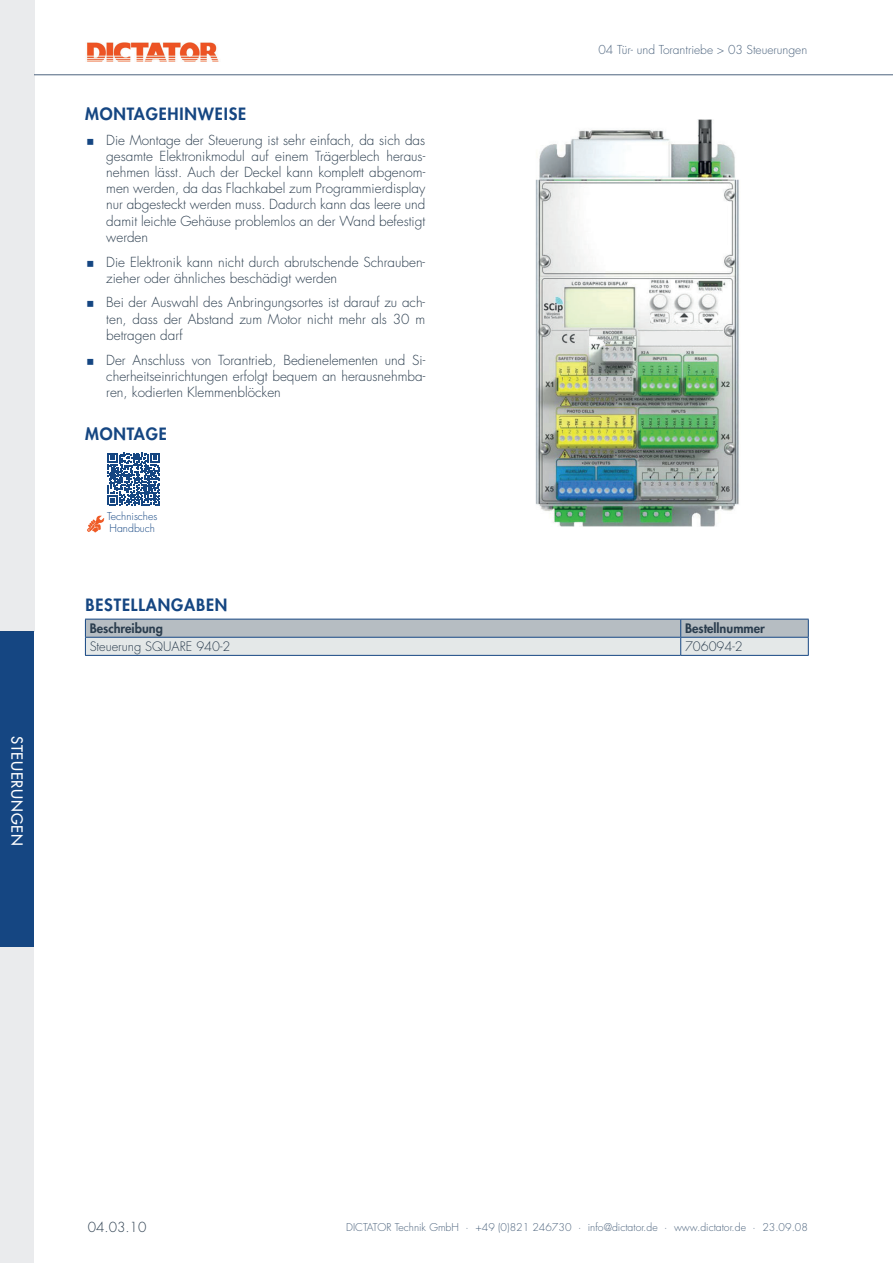
<style>
.page{position:relative;width:893px;height:1263px;background:#fff}
.page>*{position:absolute;margin:0;border:0;box-sizing:border-box;transform-origin:0 0}
.t1{font:800 16.5px "Futura Std";letter-spacing:.05em;color:#154682}
.t2{font:500 15px "Futura Std";letter-spacing:.05em;color:#fff}
.t3{font:300 13.5px/16.2px "Futura Std";color:#2b3d4e;text-align:justify}
.t4{font:300 12.75px "Futura Std";color:#2b3d4e}
.t5{font:800 12.75px "Futura Std";color:#2b3d4e}
.t6{font:300 12px "Futura Std";color:#4d647e}
.t7{font:300 10.5px "Futura Std";color:#4d647e}
.t8{font:300 10.5px/12.6px "Futura Std";color:#154682}
</style>
<div class="page">
<img style="left:87px;top:43px;width:132px;height:19px">
<hr style="left:34px;top:74px;width:859px;height:1px;background:#4d647e">
<div style="left:0;top:631px;width:34px;height:316px;background:#154682"></div>
<div style="left:0;top:0;width:34px;height:316px;background:#eaebed"></div>
<div style="left:0;top:316px;width:34px;height:315px;background:#eaebed"></div>
<div style="left:0;top:947px;width:34px;height:316px;background:#eaebed"></div>
<img style="left:535px;top:119px;width:204px;height:408px">
<hr style="left:85px;top:655px;width:596px;height:1px;background:#154682">
<svg style="left:85px;top:620px;width:724px;height:35px;background:#c6cdd2"></svg>
<hr style="left:681px;top:655px;width:128px;height:1px;background:#154682">
<hr style="left:85px;top:619px;width:596px;height:1px;background:#154682">
<hr style="left:681px;top:619px;width:128px;height:1px;background:#154682">
<svg style="left:107px;top:453px;width:53px;height:52px"></svg>
<img style="left:87px;top:515px;width:17px;height:17px">
<p class="t2" style="left:26px;top:736px;width:111px;rotate:90deg">STEUERUNGEN</p>
<p class="t1" style="left:85px;top:103px;width:163px">MONTAGEHINWEISE</p>
<p class="t3" style="left:106px;top:132px;width:320px">Die Montage der Steuerung ist sehr einfach, da sich das gesamte Elektronikmodul auf einem Trägerblech heraus&shy;nehmen lässt. Auch der Deckel kann komplett abgenom&shy;men werden, da das Flachkabel zum Programmierdisplay nur abgesteckt werden muss. Dadurch kann das leere und damit leichte Gehäuse problemlos an der Wand befestigt werden</p>
<p class="t3" style="left:106px;top:254px;width:320px">Die Elektronik kann nicht durch abrutschende Schrauben&shy;zieher oder ähnliches beschädigt werden</p>
<p class="t3" style="left:106px;top:295px;width:320px">Bei der Auswahl des Anbringungsortes ist darauf zu ach&shy;ten, dass der Abstand zum Motor nicht mehr als 30 m betragen darf</p>
<p class="t3" style="left:106px;top:352px;width:320px">Der Anschluss von Torantrieb, Bedienelementen und Si&shy;cherheitseinrichtungen erfolgt bequem an herausnehmba&shy;ren, kodierten Klemmenblöcken</p>
<p class="t1" style="left:85px;top:424px;width:83px">MONTAGE</p>
<p class="t8" style="left:107px;top:510px;width:52px">Technisches<br>Handbuch</p>
<p class="t6" style="left:598px;top:42px;width:210px">04 Tür- und Torantriebe &gt; 03 Steuerungen</p>
<p class="t1" style="left:85px;top:594px;width:144px">BESTELLANGABEN</p>
<p class="t5" style="left:90px;top:620px;width:75px">Beschreibung</p>
<p class="t5" style="left:685px;top:620px;width:81px">Bestellnummer</p>
<p class="t4" style="left:90px;top:639px;width:142px">Steuerung SQUARE 940-2</p>
<p class="t4" style="left:685px;top:639px;width:59px">706094-2</p>
<p class="t3" style="left:88px;top:1219px;width:60px">04.03.10</p>
<p class="t7" style="left:346px;top:1221px;width:463px">DICTATOR Technik GmbH · +49 (0)821 246730 · info@dictator.de · www.dictator.de · 23.09.08</p>
</div>
